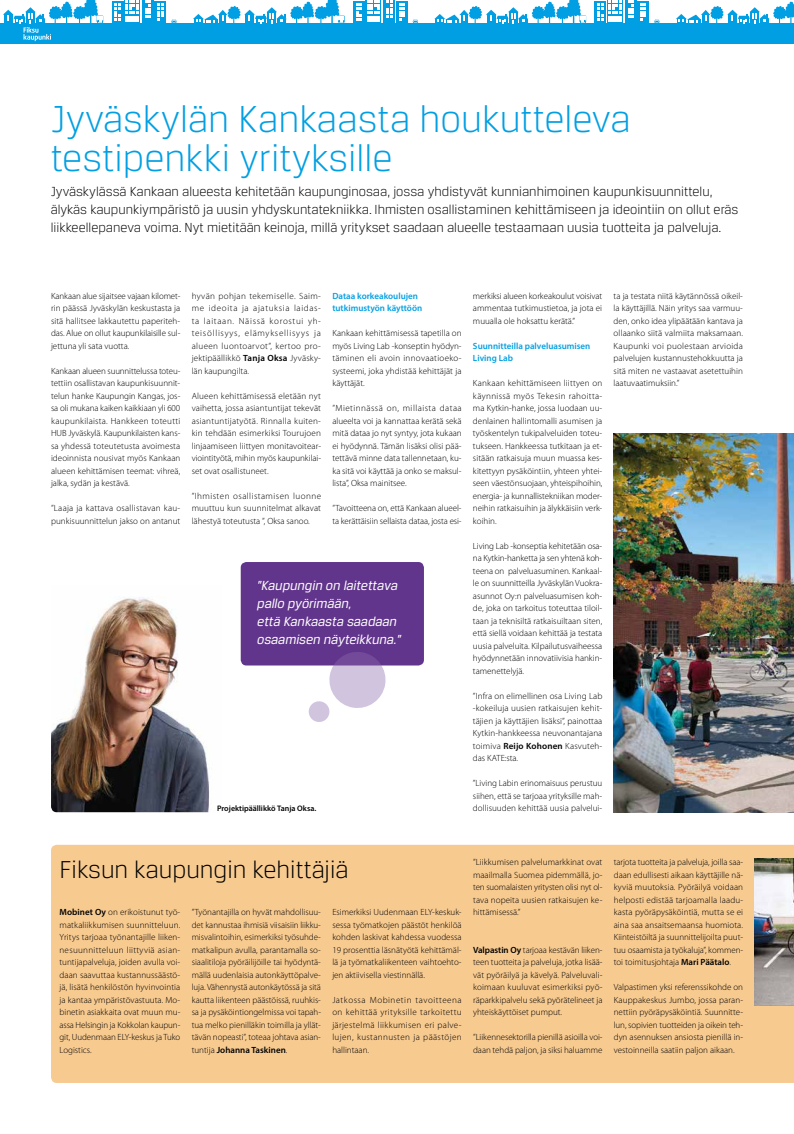
<style>
.page{position:relative;width:794px;height:1134px;background:#fff}
.page>*{position:absolute;margin:0;border:0;box-sizing:border-box;transform-origin:0 0}
.t1{font:300 40px/39px "Breuer Text";color:#009fe3}
.t2{font:300 26px "Breuer Text";color:#000}
.t3{font:300 14px/18px "Breuer Text";color:#000}
.t4{font:italic 14px/18px "Breuer Text";color:#fff}
.t5{font:300 9px/12.5px "Myriad Pro";color:#000;text-align:justify}
.t6{font:600 9px/12.5px "Myriad Pro";color:#009fe3}
.t7{font:600 8px "Myriad Pro";color:#000}
.s1{font-weight:600}
</style>
<div class="page">
<div style="left:51px;top:845px;width:743px;height:238px;background:#f7ca90"></div>
<div style="left:142px;top:0;width:12px;height:24px;background:#009fe3"></div>
<div style="left:0;top:23px;width:241px;height:20px;background:#009fe3"></div>
<div style="left:155px;top:2px;width:11px;height:22px;background:#009fe3"></div>
<svg style="left:145px;top:0;width:6px;height:18px"></svg>
<svg style="left:157px;top:3px;width:20px;height:20px"></svg>
<svg style="left:112px;top:0;width:26px;height:23px"></svg>
<div style="left:366px;top:0;width:15px;height:24px;background:#009fe3"></div>
<div style="left:384px;top:0;width:11px;height:24px;background:#009fe3"></div>
<div style="left:227px;top:23px;width:256px;height:20px;background:#009fe3"></div>
<div style="left:396px;top:2px;width:11px;height:22px;background:#009fe3"></div>
<svg style="left:386px;top:0;width:6px;height:18px"></svg>
<svg style="left:399px;top:3px;width:19px;height:20px"></svg>
<svg style="left:193px;top:0;width:187px;height:24px"></svg>
<div style="left:625px;top:0;width:11px;height:24px;background:#009fe3"></div>
<div style="left:469px;top:23px;width:255px;height:20px;background:#009fe3"></div>
<div style="left:637px;top:2px;width:12px;height:22px;background:#009fe3"></div>
<svg style="left:434px;top:0;width:152px;height:24px"></svg>
<svg style="left:628px;top:0;width:6px;height:18px"></svg>
<svg style="left:640px;top:3px;width:19px;height:20px"></svg>
<svg style="left:594px;top:0;width:27px;height:23px"></svg>
<div style="left:710px;top:23px;width:84px;height:20px;background:#009fe3"></div>
<svg style="left:676px;top:1px;width:118px;height:23px"></svg>
<svg style="left:3px;top:0;width:100px;height:41px"></svg>
<img style="left:613px;top:433px;width:181px;height:379px">
<img style="left:51px;top:598px;width:159px;height:214px">
<div style="left:241px;top:562px;width:183px;height:103px;background:#62358c;border-radius:6px"></div>
<svg style="left:308px;top:652px;width:79px;height:70px"></svg>
<img style="left:754px;top:858px;width:40px;height:148px">
<h1 class="t1" style="left:51px;top:99px;width:581px">Jyväskylän Kankaasta houkutteleva testipenkki yrityksille</h1>
<p class="t3" style="left:51px;top:182px;width:689px">Jyväskylässä Kankaan alueesta kehitetään kaupunginosaa, jossa yhdistyvät kunnianhimoinen kaupunkisuunnittelu, älykäs kaupunkiympäristö ja uusin yhdyskuntatekniikka. Ihmisten osallistaminen kehittämiseen ja ideointiin on ollut eräs liikkeellepaneva voima. Nyt mietitään keinoja, millä yritykset saadaan alueelle testaamaan uusia tuotteita ja palveluja.</p>
<p class="t5" style="left:51px;top:290px;width:131px">Kankaan alue sijaitsee vajaan kilomet&shy;rin päässä Jyväskylän keskustasta ja sitä hallitsee lakkautettu paperiteh&shy;das. Alue on ollut kaupunkilaisille sul&shy;jettuna yli sata vuotta.</p>
<p class="t5" style="left:51px;top:365px;width:131px">Kankaan alueen suunnittelussa toteu&shy;tettiin osallistavan kaupunkisuunnit&shy;telun hanke Kaupungin Kangas, jos&shy;sa oli mukana kaiken kaikkiaan yli 600 kaupunkilaista. Hankkeen toteutti HUB Jyväskylä. Kaupunkilaisten kans&shy;sa yhdessä toteutetusta avoimesta ideoinnista nousivat myös Kankaan alueen kehittämisen teemat: vihreä, jalka, sydän ja kestävä.</p>
<p class="t5" style="left:51px;top:502px;width:131px">”Laaja ja kattava osallistavan kau&shy;punkisuunnittelun jakso on antanut</p>
<p class="t5" style="left:192px;top:290px;width:131px">hyvän pohjan tekemiselle. Saim&shy;me ideoita ja ajatuksia laidas&shy;ta laitaan. Näissä korostui yh&shy;teisöllisyys, elämyksellisyys ja alueen luontoarvot”, kertoo pro&shy;jektipäällikkö <span class="s1">Tanja Oksa</span> Jyväsky&shy;län kaupungilta.</p>
<p class="t5" style="left:192px;top:390px;width:131px">Alueen kehittämisessä eletään nyt vaihetta, jossa asiantuntijat tekevät asiantuntijatyötä. Rinnalla kuiten&shy;kin tehdään esimerkiksi Tourujoen linjaamiseen liittyen monitavoitear&shy;viointityötä, mihin myös kaupunkilai&shy;set ovat osallistuneet.</p>
<p class="t5" style="left:192px;top:490px;width:131px">”Ihmisten osallistamisen luonne muuttuu kun suunnitelmat alkavat lähestyä toteutusta ”, Oksa sanoo.</p>
<p class="t6" style="left:332px;top:289px;width:91px">Dataa korkeakoulujen tutkimustyön käyttöön</p>
<p class="t5" style="left:332px;top:327px;width:131px">Kankaan kehittämisessä tapetilla on myös Living Lab -konseptin hyödyn&shy;täminen eli avoin innovaatioeko&shy;systeemi, joka yhdistää kehittäjät ja käyttäjät.</p>
<p class="t5" style="left:332px;top:402px;width:131px">”Mietinnässä on, millaista dataa alueelta voi ja kannattaa kerätä sekä mitä dataa jo nyt syntyy, jota kukaan ei hyödynnä. Tämän lisäksi olisi pää&shy;tettävä minne data tallennetaan, ku&shy;ka sitä voi käyttää ja onko se maksul&shy;lista”, Oksa mainitsee.</p>
<p class="t5" style="left:332px;top:502px;width:131px">”Tavoitteena on, että Kankaan alueel&shy;ta kerättäisiin sellaista dataa, josta esi-</p>
<h3 class="t4" style="left:257px;top:576px;width:145px">”Kaupungin on laitettava pallo pyörimään,<br>että Kankaasta saadaan osaamisen näyteikkuna.”</h3>
<p class="t7" style="left:217px;top:803px;width:101px">Projektipäällikkö Tanja Oksa.</p>
<p class="t5" style="left:473px;top:290px;width:131px">merkiksi alueen korkeakoulut voisivat ammentaa tutkimustietoa, ja jota ei muualla ole hoksattu kerätä.”</p>
<p class="t6" style="left:473px;top:339px;width:119px">Suunnitteilla palveluasumisen<br>Living Lab</p>
<p class="t5" style="left:473px;top:377px;width:131px">Kankaan kehittämiseen liittyen on käynnissä myös Tekesin rahoitta&shy;ma Kytkin-hanke, jossa luodaan uu&shy;denlainen hallintomalli asumisen ja työskentelyn tukipalveluiden toteu&shy;tukseen. Hankkeessa tutkitaan ja et&shy;sitään ratkaisuja muun muassa kes&shy;kitettyyn pysäköintiin, yhteen yhtei&shy;seen väestönsuojaan, yhteispihoihin, energia- ja kunnallistekniikan moder&shy;neihin ratkaisuihin ja älykkäisiin verk&shy;koihin.</p>
<p class="t5" style="left:473px;top:540px;width:131px">Living Lab -konseptia kehitetään osa&shy;na Kytkin-hanketta ja sen yhtenä koh&shy;teena on palveluasuminen. Kankaal&shy;le on suunnitteilla Jyväskylän Vuokra&shy;asunnot Oy:n palveluasumisen koh&shy;de, joka on tarkoitus toteuttaa tiloil&shy;taan ja teknisiltä ratkaisuiltaan siten, että siellä voidaan kehittää ja testata uusia palveluita. Kilpailutusvaiheessa hyödynnetään innovatiivisia hankin&shy;tamenettelyjä.</p>
<p class="t5" style="left:473px;top:690px;width:131px">”Infra on elimellinen osa Living Lab -kokeiluja uusien ratkaisujen kehit&shy;täjien ja käyttäjien lisäksi”, painottaa Kytkin-hankkeessa neuvonantajana toimiva <span class="s1">Reijo Kohonen</span> Kasvuteh&shy;das KATE:sta.</p>
<p class="t5" style="left:473px;top:777px;width:131px">”Living Labin erinomaisuus perustuu siihen, että se tarjoaa yrityksille mah&shy;dollisuuden kehittää uusia palvelui-</p>
<p class="t5" style="left:613px;top:290px;width:131px">ta ja testata niitä käytännössä oikeil&shy;la käyttäjillä. Näin yritys saa varmuu&shy;den, onko idea ylipäätään kantava ja ollaanko siitä valmiita maksamaan.<br>Kaupunki voi puolestaan arvioida palvelujen kustannustehokkuutta ja sitä miten ne vastaavat asetettuihin laatuvaatimuksiin.”</p>
<h2 class="t2" style="left:59px;top:855px;width:290px">Fiksun kaupungin kehittäjiä</h2>
<p class="t5" style="left:59px;top:906px;width:122px"><span class="s1">Mobinet Oy</span> on erikoistunut työ&shy;matkaliikkumisen suunnitteluun.<br>Yritys tarjoaa työnantajille liiken&shy;nesuunnitteluun liittyviä asian&shy;tuntijapalveluja, joiden avulla voi&shy;daan saavuttaa kustannussäästö&shy;jä, lisätä henkilöstön hyvinvointia ja kantaa ympäristövastuuta. Mo&shy;binetin asiakkaita ovat muun mu&shy;assa Helsingin ja Kokkolan kaupun&shy;git, Uudenmaan ELY-keskus ja Tuko Logistics.</p>
<p class="t5" style="left:192px;top:906px;width:131px">”Työnantajilla on hyvät mahdollisuu&shy;det kannustaa ihmisiä viisaisiin liikku&shy;misvalintoihin, esimerkiksi työsuhde&shy;matkalipun avulla, parantamalla so&shy;siaalitiloja pyöräilijöille tai hyödyntä&shy;mällä uudenlaisia autonkäyttöpalve&shy;luja. Vähennystä autonkäytössä ja sitä kautta liikenteen päästöissä, ruuhkis&shy;sa ja pysäköintiongelmissa voi tapah&shy;tua melko pienilläkin toimilla ja yllät&shy;tävän nopeasti”, toteaa johtava asian&shy;tuntija <span class="s1">Johanna Taskinen</span>.</p>
<p class="t5" style="left:332px;top:906px;width:131px">Esimerkiksi Uudenmaan ELY-keskuk&shy;sessa työmatkojen päästöt henkilöä kohden laskivat kahdessa vuodessa 19 prosenttia läsnätyötä kehittämäl&shy;lä ja työmatkaliikenteen vaihtoehto&shy;jen aktiivisella viestinnällä.</p>
<p class="t5" style="left:332px;top:994px;width:131px">Jatkossa Mobinetin tavoitteena on kehittää yrityksille tarkoitettu järjestelmä liikkumisen eri palve&shy;lujen, kustannusten ja päästöjen hallintaan.</p>
<p class="t5" style="left:473px;top:856px;width:131px">”Liikkumisen palvelumarkkinat ovat maailmalla Suomea pidemmällä, jo&shy;ten suomalaisten yritysten olisi nyt ol&shy;tava nopeita uusien ratkaisujen ke&shy;hittämisessä.”</p>
<p class="t5" style="left:473px;top:943px;width:131px"><span class="s1">Valpastin Oy</span> tarjoaa kestävän liiken&shy;teen tuotteita ja palveluja, jotka lisää&shy;vät pyöräilyä ja kävelyä. Palveluvali&shy;koimaan kuuluvat esimerkiksi pyö&shy;räparkkipalvelu sekä pyörätelineet ja yhteiskäyttöiset pumput.</p>
<p class="t5" style="left:473px;top:1031px;width:131px">”Liikennesektorilla pienillä asioilla voi&shy;daan tehdä paljon, ja siksi haluamme</p>
<p class="t5" style="left:614px;top:856px;width:131px">tarjota tuotteita ja palveluja, joilla saa&shy;daan edullisesti aikaan käyttäjille nä&shy;kyviä muutoksia. Pyöräilyä voidaan helposti edistää tarjoamalla laadu&shy;kasta pyöräpysäköintiä, mutta se ei aina saa ansaitsemaansa huomiota.<br>Kiinteistöiltä ja suunnittelijoilta puut&shy;tuu osaamista ja työkaluja”, kommen&shy;toi toimitusjohtaja <span class="s1">Mari Päätalo</span>.</p>
<p class="t5" style="left:614px;top:981px;width:131px">Valpastimen yksi referenssikohde on Kauppakeskus Jumbo, jossa paran&shy;nettiin pyöräpysäköintiä. Suunnitte&shy;lun, sopivien tuotteiden ja oikein teh&shy;dyn asennuksen ansiosta pienillä in&shy;vestoinneilla saatiin paljon aikaan.</p>
</div>
